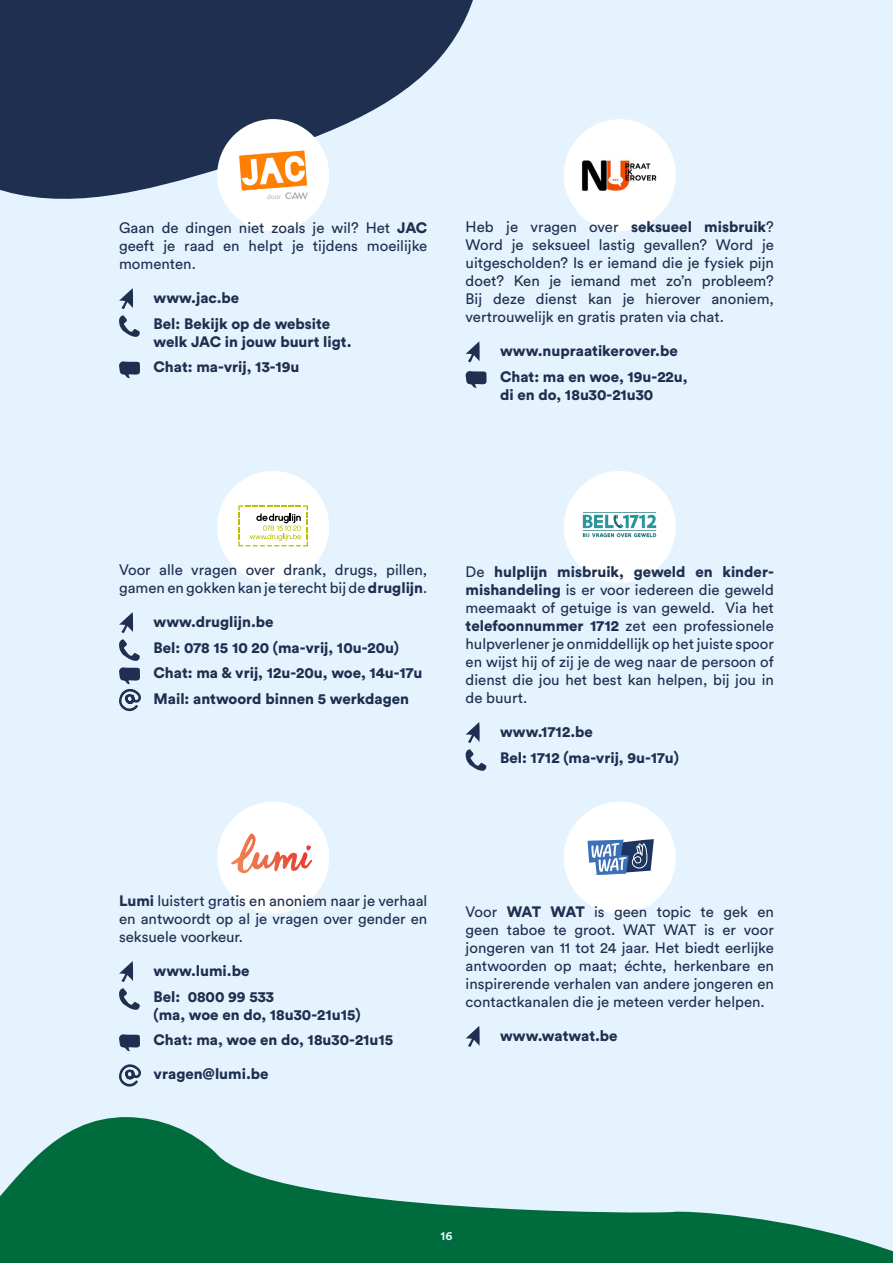
<style>
.page{position:relative;width:893px;height:1263px;background:#e4f3fd}
.page>*{position:absolute;margin:0;border:0;box-sizing:border-box;transform-origin:0 0}
.t1{font:15px/18px "Circular Std";color:#1e2f50;text-align:justify}
.t2{font:900 15px/25.5px "Circular Std";color:#1e2f50}
.t3{font:700 12px "Circular Std";color:#e4f3fd}
.s1{font-weight:900}
</style>
<div class="page">
<svg style="left:0;top:1117px;width:893px;height:146px"></svg>
<svg style="left:0;top:0;width:473px;height:212px;fill:#1e2f50"></svg>
<div style="left:564px;top:119px;width:112px;height:112px;background:#fff;border-radius:50%"></div>
<div style="left:217px;top:801px;width:112px;height:113px;background:#fff;border-radius:50%"></div>
<div style="left:564px;top:801px;width:112px;height:113px;background:#fff;border-radius:50%"></div>
<div style="left:217px;top:471px;width:112px;height:112px;background:#fff;border-radius:50%"></div>
<div style="left:564px;top:471px;width:112px;height:112px;background:#fff;border-radius:50%"></div>
<svg style="left:466px;top:342px;width:14px;height:20px"></svg>
<svg style="left:466px;top:371px;width:21px;height:17px"></svg>
<svg style="left:119px;top:961px;width:14px;height:21px"></svg>
<svg style="left:119px;top:988px;width:22px;height:99px"></svg>
<svg style="left:466px;top:1026px;width:14px;height:21px"></svg>
<svg style="left:119px;top:612px;width:14px;height:21px"></svg>
<svg style="left:119px;top:639px;width:22px;height:73px"></svg>
<svg style="left:466px;top:722px;width:14px;height:21px"></svg>
<svg style="left:465px;top:749px;width:22px;height:22px"></svg>
<img style="left:582px;top:512px;width:75px;height:26px">
<div style="left:217px;top:119px;width:112px;height:112px;background:#fff;border-radius:50%"></div>
<svg style="left:119px;top:288px;width:14px;height:21px"></svg>
<svg style="left:119px;top:315px;width:21px;height:22px"></svg>
<svg style="left:119px;top:361px;width:21px;height:17px"></svg>
<img style="left:239px;top:150px;width:69px;height:49px">
<svg style="left:238px;top:505px;width:70px;height:41px"></svg>
<svg style="left:231px;top:833px;width:81px;height:41px"></svg>
<svg style="left:588px;top:839px;width:66px;height:36px"></svg>
<img style="left:581px;top:160px;width:76px;height:31px">
<p class="t1" style="left:119px;top:219px;width:310px">Gaan de dingen niet zoals je wil? Het <span class="s1">JAC </span>geeft je raad en helpt je tijdens moeilijke momenten.</p>
<p class="t2" style="left:154px;top:285px;width:178px">www.jac.be<br>Bel: Bekijk op de website</p>
<p class="t2" style="left:154px;top:328px;width:200px">welk JAC in jouw buurt ligt.<br>Chat: ma-vrij, 13-19u</p>
<p class="t1" style="left:466px;top:218px;width:310px">Heb je vragen over <span class="s1">seksueel misbruik</span>?<br>Word je seksueel lastig gevallen? Word je uitgescholden? Is er iemand die je fysiek pijn doet? Ken je iemand met zo’n probleem?<br>Bij deze dienst kan je hierover anoniem, vertrouwelijk en gratis praten via chat.</p>
<p class="t2" style="left:500px;top:338px;width:189px">www.nupraatikerover.be<br>Chat: ma en woe, 19u-22u,</p>
<p class="t2" style="left:500px;top:381px;width:155px">di en do, 18u30-21u30</p>
<p class="t1" style="left:119px;top:561px;width:310px">Voor alle vragen over drank, drugs, pillen, gamen en gokken kan je terecht bij de <span class="s1">druglijn</span>.</p>
<p class="t2" style="left:154px;top:609px;width:271px">www.druglijn.be<br>Bel: 078 15 10 20 (ma-vrij, 10u-20u)<br>Chat: ma &amp; vrij, 12u-20u, woe, 14u-17u<br>Mail: antwoord binnen 5 werkdagen</p>
<p class="t1" style="left:466px;top:562px;width:310px">De <span class="s1">hulplijn misbruik, geweld en kinder&shy;mishandeling</span> is er voor iedereen die geweld meemaakt of getuige is van geweld. Via het <span class="s1">telefoonnummer 1712</span> zet een professionele hulpverlener je onmiddellijk op het juiste spoor en wijst hij of zij je de weg naar de persoon of dienst die jou het best kan helpen, bij jou in de buurt.</p>
<p class="t2" style="left:500px;top:719px;width:180px">www.1712.be<br>Bel: 1712 (ma-vrij, 9u-17u)</p>
<p class="t1" style="left:119px;top:891px;width:310px"><span class="s1">Lumi</span> luistert gratis en anoniem naar je verhaal en antwoordt op al je vragen over gender en seksuele voorkeur.</p>
<p class="t2" style="left:154px;top:958px;width:122px">www.lumi.be<br>Bel: 0800 99 533</p>
<p class="t2" style="left:154px;top:1001px;width:241px">(ma, woe en do, 18u30-21u15)<br>Chat: ma, woe en do, 18u30-21u15</p>
<p class="t2" style="left:154px;top:1061px;width:116px">vragen@lumi.be</p>
<p class="t1" style="left:466px;top:902px;width:310px">Voor <span class="s1">WAT WAT</span> is geen topic te gek en geen taboe te groot. WAT WAT is er voor jongeren van 11 tot 24 jaar. Het biedt eerlijke antwoorden op maat; échte, herkenbare en inspirerende verhalen van andere jongeren en contactkanalen die je meteen verder helpen.</p>
<p class="t2" style="left:500px;top:1022px;width:119px">www.watwat.be</p>
<p class="t3" style="left:441px;top:1228px;width:13px">16</p>
</div>
